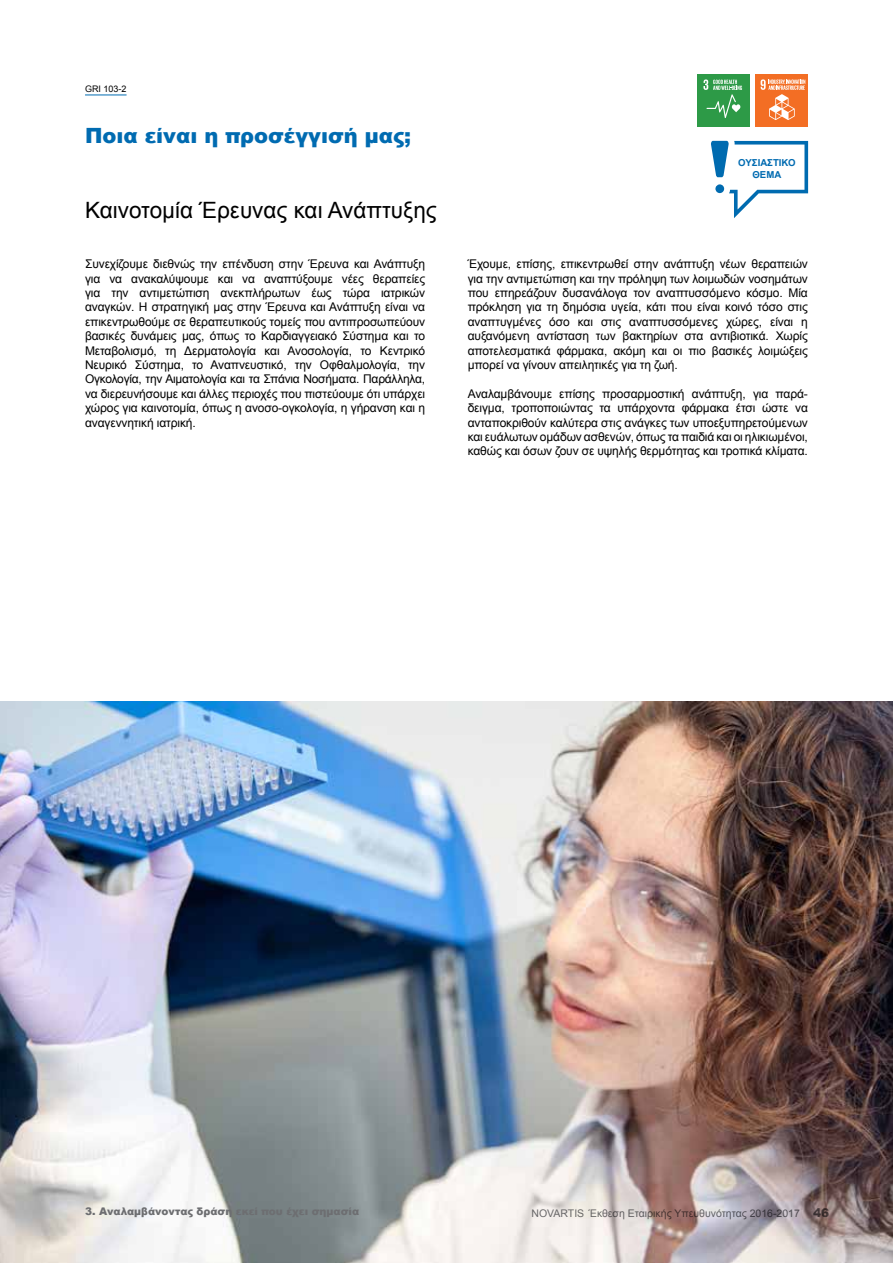
<style>
.page{position:relative;width:893px;height:1263px;background:#fff}
.page>*{position:absolute;margin:0;border:0;box-sizing:border-box;transform-origin:0 0}
.t1{font:22.5px "Arial";color:#000}
.t2{font:900 21px "Arial";color:#006bb1}
.t3{font:12px/14.4px "Arial";letter-spacing:-.01em;color:#000;text-align:justify}
.t4{font:10.5px "Arial";color:#6d6e71}
.t5{font:900 10.5px "Arial";color:#6d6e71}
.t6{font:700 9.6px "Arial";color:#006bb1}
.t7{font:9px "Arial";color:#000}
.s1{font-weight:900;font-size:12px}
</style>
<div class="page">
<img style="left:0;top:702px;width:893px;height:561px">
<svg style="left:711px;top:141px;width:97px;height:77px"></svg>
<div style="left:697px;top:74px;width:53px;height:53px;background:#2d9a47"></div>
<svg style="left:703px;top:79px;width:39px;height:39px"></svg>
<div style="left:755px;top:74px;width:53px;height:53px;background:#f36e24"></div>
<svg style="left:761px;top:79px;width:44px;height:41px"></svg>
<hr style="left:85px;top:95px;width:42px;height:1px;background:#006bb1">
<p class="t7" style="left:85px;top:83px;width:43px">GRI 103-2</p>
<h2 class="t2" style="left:85px;top:120px;width:328px">Ποια είναι η προσέγγισή μας;</h2>
<h1 class="t1" style="left:85px;top:196px;width:353px">ΚΑΙΝΟΤΟΜΊΑ ΈΡΕΥΝΑΣ ΚΑΙ ΑΝΆΠΤΥΞΗΣ</h1>
<p class="t6" style="left:738px;top:156px;width:7px">ουσιαστικο</p>
<p class="t6" style="left:752px;top:168px;width:9px">θεμα</p>
<p class="t3" style="left:85px;top:257px;width:342px">ΣΥΝΕΧΊΖΟΥΜΕ ΔΙΕΘΝΏΣ ΤΗΝ ΕΠΈΝΔΥΣΗ ΣΤΗΝ ΈΡΕΥΝΑ ΚΑΙ ΑΝΆΠΤΥΞΗ ΓΙΑ ΝΑ ΑΝΑΚΑΛΎΨΟΥΜΕ ΚΑΙ ΝΑ ΑΝΑΠΤΎΞΟΥΜΕ ΝΈΕΣ ΘΕΡΑΠΕΊΕΣ ΓΙΑ ΤΗΝ ΑΝΤΙΜΕΤΏΠΙΣΗ ΑΝΕΚΠΛΉΡΩΤΩΝ ΈΩΣ ΤΏΡΑ ΙΑΤΡΙΚΏΝ ΑΝΑΓΚΏΝ. Η ΣΤΡΑΤΗΓΙΚΉ ΜΑΣ ΣΤΗΝ ΈΡΕΥΝΑ ΚΑΙ ΑΝΆΠΤΥΞΗ ΕΊΝΑΙ ΝΑ ΕΠΙΚΕΝΤΡΩΘΟΎΜΕ ΣΕ ΘΕΡΑΠΕΥΤΙΚΟΎΣ ΤΟΜΕΊΣ ΠΟΥ ΑΝΤΙΠΡΟΣΩΠΕΎΟΥΝ ΒΑΣΙΚΈΣ ΔΥΝΆΜΕΙΣ ΜΑΣ, ΌΠΩΣ ΤΟ ΚΑΡΔΙΑΓΓΕΙΑΚΌ ΣΎΣΤΗΜΑ ΚΑΙ ΤΟ ΜΕΤΑΒΟΛΙΣΜΌ, ΤΗ ΔΕΡΜΑΤΟΛΟΓΊΑ ΚΑΙ ΑΝΟΣΟΛΟΓΊΑ, ΤΟ ΚΕΝΤΡΙΚΌ ΝΕΥΡΙΚΌ ΣΎΣΤΗΜΑ, ΤΟ ΑΝΑΠΝΕΥΣΤΙΚΌ, ΤΗΝ ΟΦΘΑΛΜΟΛΟΓΊΑ, ΤΗΝ ΟΓΚΟΛΟΓΊΑ, ΤΗΝ ΑΙΜΑΤΟΛΟΓΊΑ ΚΑΙ ΤΑ ΣΠΆΝΙΑ ΝΟΣΉΜΑΤΑ. ΠΑΡΆΛΛΗΛΑ, ΝΑ ΔΙΕΡΕΥΝΉΣΟΥΜΕ ΚΑΙ ΆΛΛΕΣ ΠΕΡΙΟΧΈΣ ΠΟΥ ΠΙΣΤΕΎΟΥΜΕ ΌΤΙ ΥΠΆΡΧΕΙ ΧΏΡΟΣ ΓΙΑ ΚΑΙΝΟΤΟΜΊΑ, ΌΠΩΣ Η ΑΝΟΣΟ-ΟΓΚΟΛΟΓΊΑ, Η ΓΉΡΑΝΣΗ ΚΑΙ Η ΑΝΑΓΕΝΝΗΤΙΚΉ ΙΑΤΡΙΚΉ.</p>
<p class="t3" style="left:468px;top:257px;width:342px">ΈΧΟΥΜΕ, ΕΠΊΣΗΣ, ΕΠΙΚΕΝΤΡΩΘΕΊ ΣΤΗΝ ΑΝΆΠΤΥΞΗ ΝΈΩΝ ΘΕΡΑΠΕΙΏΝ ΓΙΑ ΤΗΝ ΑΝΤΙΜΕΤΏΠΙΣΗ ΚΑΙ ΤΗΝ ΠΡΌΛΗΨΗ ΤΩΝ ΛΟΙΜΩΔΏΝ ΝΟΣΗΜΆΤΩΝ ΠΟΥ ΕΠΗΡΕΆΖΟΥΝ ΔΥΣΑΝΆΛΟΓΑ ΤΟΝ ΑΝΑΠΤΥΣΣΌΜΕΝΟ ΚΌΣΜΟ. ΜΊΑ ΠΡΌΚΛΗΣΗ ΓΙΑ ΤΗ ΔΗΜΌΣΙΑ ΥΓΕΊΑ, ΚΆΤΙ ΠΟΥ ΕΊΝΑΙ ΚΟΙΝΌ ΤΌΣΟ ΣΤΙΣ ΑΝΑΠΤΥΓΜΈΝΕΣ ΌΣΟ ΚΑΙ ΣΤΙΣ ΑΝΑΠΤΥΣΣΌΜΕΝΕΣ ΧΏΡΕΣ, ΕΊΝΑΙ Η ΑΥΞΑΝΌΜΕΝΗ ΑΝΤΊΣΤΑΣΗ ΤΩΝ ΒΑΚΤΗΡΊΩΝ ΣΤΑ ΑΝΤΙΒΙΟΤΙΚΆ. ΧΩΡΊΣ ΑΠΟΤΕΛΕΣΜΑΤΙΚΆ ΦΆΡΜΑΚΑ, ΑΚΌΜΗ ΚΑΙ ΟΙ ΠΙΟ ΒΑΣΙΚΈΣ ΛΟΙΜΏΞΕΙΣ ΜΠΟΡΕΊ ΝΑ ΓΊΝΟΥΝ ΑΠΕΙΛΗΤΙΚΈΣ ΓΙΑ ΤΗ ΖΩΉ.</p>
<p class="t3" style="left:468px;top:386px;width:342px">ΑΝΑΛΑΜΒΆΝΟΥΜΕ ΕΠΊΣΗΣ ΠΡΟΣΑΡΜΟΣΤΙΚΉ ΑΝΆΠΤΥΞΗ, ΓΙΑ ΠΑΡΆ-ΔΕΙΓΜΑ, ΤΡΟΠΟΠΟΙΏΝΤΑΣ ΤΑ ΥΠΆΡΧΟΝΤΑ ΦΆΡΜΑΚΑ ΈΤΣΙ ΏΣΤΕ ΝΑ ΑΝΤΑΠΟΚΡΙΘΟΎΝ ΚΑΛΎΤΕΡΑ ΣΤΙΣ ΑΝΆΓΚΕΣ ΤΩΝ ΥΠΟΕΞΥΠΗΡΕΤΟΎΜΕΝΩΝ ΚΑΙ ΕΥΆΛΩΤΩΝ ΟΜΆΔΩΝ ΑΣΘΕΝΏΝ, ΌΠΩΣ ΤΑ ΠΑΙΔΙΆ ΚΑΙ ΟΙ ΗΛΙΚΙΩΜΈΝΟΙ, ΚΑΘΏΣ ΚΑΙ ΌΣΩΝ ΖΟΥΝ ΣΕ ΥΨΗΛΉΣ ΘΕΡΜΌΤΗΤΑΣ ΚΑΙ ΤΡΟΠΙΚΆ ΚΛΊΜΑΤΑ.</p>
<p class="t5" style="left:85px;top:1204px;width:276px">3. Αναλαμβάνοντας δράση εκεί που έχει σημασία</p>
<p class="t4" style="left:532px;top:1207px;width:299px">NOVARTIS ΈΚΘΕΣΗ ΕΤΑΙΡΙΚΉΣ ΥΠΕΥΘΥΝΌΤΗΤΑΣ 2016-2017 <span class="s1">46</span></p>
</div>
